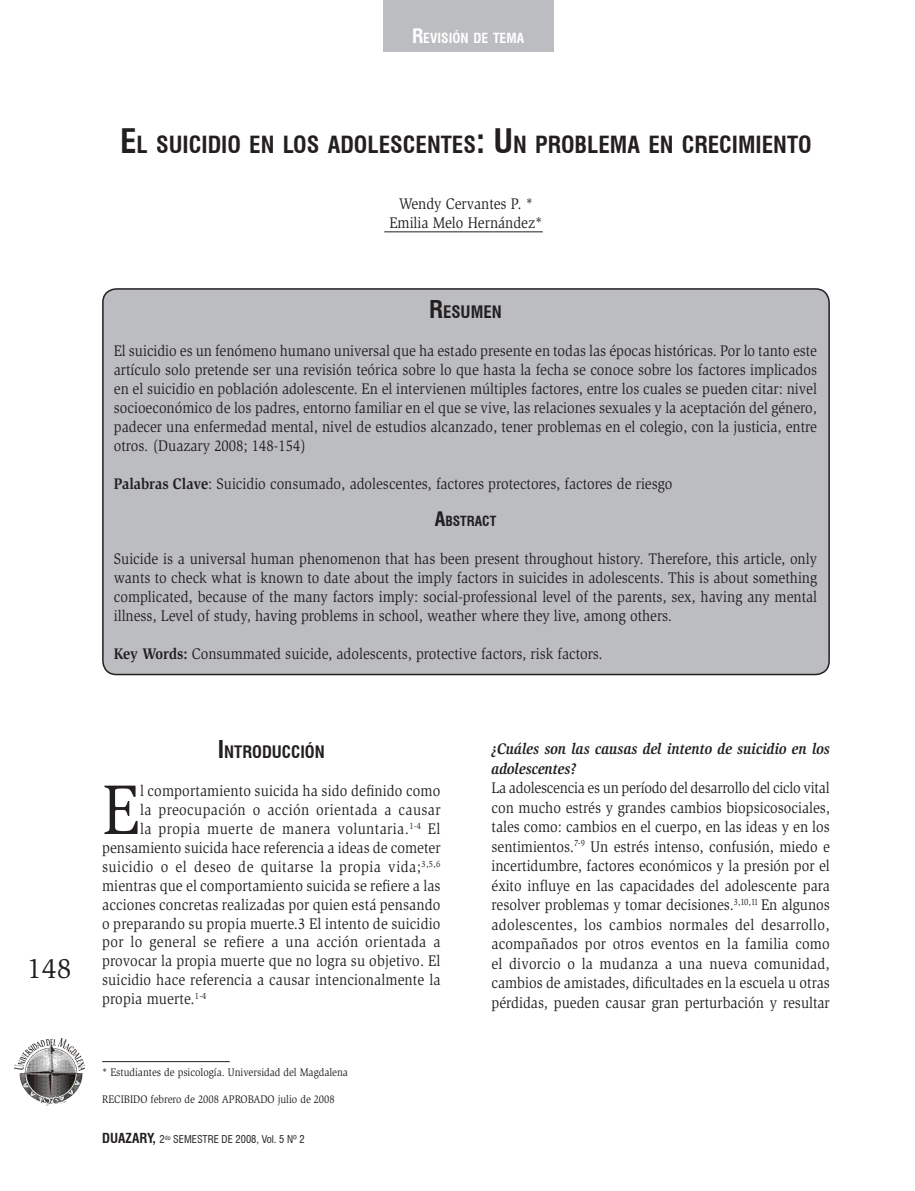
<style>
.page{position:relative;width:915px;height:1191px;background:#fff}
.page>*{position:absolute;margin:0;border:0;box-sizing:border-box;transform-origin:0 0}
.C__de_texto{font:72.15px "Slimbach";color:#231f20;scale:.9 1}
.t1{font:28.5px "Slimbach";color:#231f20}
.Título{font:700 condensed 23.1px "Swiss 721 BT";color:#231f20}
.Subtítulo{font:700 condensed 16.8px "Swiss 721 BT";color:#231f20}
.C__de_texto-2{font:15.75px/19.5px "Slimbach";letter-spacing:.005em;color:#231f20;text-align:justify;scale:.9 1}
.C__de_texto-3{font:15.75px "Slimbach";letter-spacing:.025em;color:#231f20;scale:.9 1}
.C__de_texto-4{font:italic 700 15.75px/19.5px "Slimbach";color:#231f20;scale:.9 1}
.C__de_texto-5{font:15.75px "Slimbach";letter-spacing:.035em;color:#231f20;scale:.9 1}
.C__de_texto-6{font:15.75px "Slimbach";letter-spacing:.03em;color:#231f20;scale:.9 1}
.Autores{font:15.75px "Slimbach";color:#231f20;scale:.9 1}
.Cabezote_Titular{font:700 condensed 13.65px "Swiss 721 BT";color:#fff}
.Subtítulo_1{font:700 condensed 13.65px "Swiss 721 BT";color:#231f20}
.C__de_texto_2{font:11.25px "Slimbach";color:#231f20;scale:.9 1}
.t2{font:condensed 10.5px "Swiss 721 BT";color:#231f20}
.s1{font-size:19.5px}
.s2{font-size:33px}
.s3{font-size:24px}
.s4{font-weight:700}
.s5{font-weight:700;font-size:13.5px}
</style>
<div class="page">
<img style="left:14px;top:1038px;width:70px;height:68px">
<div style="left:103px;top:289px;width:725px;height:385px;background:#bcbdc0;border-radius:14px"></div>
<div style="left:102px;top:288px;width:727px;height:387px;border:2px solid #231f20;border-radius:14px"></div>
<hr style="left:384px;top:231px;width:158px;height:1px;background:#231f20">
<div style="left:383px;top:0;width:170px;height:51px;background:#bcbdc0"></div>
<hr style="left:102px;top:1061px;width:128px;height:1px;background:#231f20">
<p class="Cabezote_Titular" style="left:412px;top:29px;width:114px"><span class="s1">R</span>EVISIÓN DE TEMA</p>
<p class="t1" style="left:27px;top:952px;width:46px">148</p>
<p class="Título" style="left:120px;top:130px;width:692px"><span class="s2">E</span>L SUICIDIO EN LOS ADOLESCENTES<span class="s2">: U</span> N PROBLEMA EN CRECIMIENTO</p>
<p class="Autores" style="left:398px;top:195px;width:151px">Wendy Cervantes P. *</p>
<p class="Autores" style="left:389px;top:214px;width:171px">Emilia Melo Hernández*</p>
<p class="Subtítulo" style="left:429px;top:302px;width:74px"><span class="s3">R</span>ESUMEN</p>
<p class="C__de_texto-2" style="left:114px;top:341px;width:782px;line-height:18.9px">El suicidio es un fenómeno humano universal que ha estado presente en todas las épocas históricas. Por lo tanto este artículo solo pretende ser una revisión teórica sobre lo que hasta la fecha se conoce sobre los factores implicados en el suicidio en población adolescente. En el intervienen múltiples factores, entre los cuales se pueden citar: nivel socioeconómico de los padres, entorno familiar en el que se vive, las relaciones sexuales y la aceptación del género, padecer una enfermedad mental, nivel de estudios alcanzado, tener problemas en el colegio, con la justicia, entre otros. (Duazary 2008; 148-154)</p>
<p class="C__de_texto-2" style="left:114px;top:473px;width:622px"><span class="s4">Palabras Clave</span>: Suicidio consumado, adolescentes, factores protectores, factores de riesgo</p>
<p class="Subtítulo_1" style="left:434px;top:513px;width:63px"><span class="s1">A</span>BSTRACT</p>
<p class="C__de_texto-2" style="left:114px;top:549px;width:782px;line-height:18.9px">Suicide is a universal human phenomenon that has been present throughout history. Therefore, this article, only wants to check what is known to date about the imply factors in suicides in adolescents. This is about something complicated, because of the many factors imply: social-professional level of the parents, sex, having any mental illness, Level of study, having problems in school, weather where they live, among others.</p>
<p class="C__de_texto-2" style="left:114px;top:644px;width:544px"><span class="s4">Key Words:</span> Consummated suicide, adolescents, protective factors, risk factors.</p>
<p class="Subtítulo" style="left:218px;top:742px;width:108px"><span class="s3">I</span> NTRODUCCIÓN</p>
<p class="C__de_texto" style="left:102px;top:768px;width:43px">E</p>
<p class="C__de_texto-2" style="left:140px;top:781px;width:335px">l comportamiento suicida ha sido definido como</p>
<p class="C__de_texto-3" style="left:140px;top:801px;width:335px">la preocupación o acción orientada a causar</p>
<p class="C__de_texto-6" style="left:140px;top:819px;width:335px">la propia muerte de manera voluntaria.<sup>1-4</sup> El</p>
<p class="C__de_texto-2" style="left:102px;top:838px;width:377px">pensamiento suicida hace referencia a ideas de cometer</p>
<p class="C__de_texto-5" style="left:102px;top:857px;width:377px">suicidio o el deseo de quitarse la propia vida;<sup>3,5,6</sup></p>
<p class="C__de_texto-2" style="left:102px;top:875px;width:377px">mientras que el comportamiento suicida se refiere a las</p>
<p class="C__de_texto-2" style="left:102px;top:894px;width:377px">acciones concretas realizadas por quien está pensando</p>
<p class="C__de_texto-2" style="left:102px;top:913px;width:377px">o preparando su propia muerte.3 El intento de suicidio</p>
<p class="C__de_texto-3" style="left:102px;top:933px;width:377px">por lo general se refiere a una acción orientada a</p>
<p class="C__de_texto-2" style="left:102px;top:951px;width:377px">provocar la propia muerte que no logra su objetivo. El</p>
<p class="C__de_texto-2" style="left:102px;top:970px;width:377px">suicidio hace referencia a causar intencionalmente la</p>
<p class="C__de_texto-2" style="left:102px;top:989px;width:117px">propia muerte.<sup>1-4</sup></p>
<p class="C__de_texto_2" style="left:102px;top:1065px;width:274px">* Estudiantes de psicología. Universidad del Magdalena</p>
<p class="C__de_texto_2" style="left:102px;top:1092px;width:260px">RECIBIDO febrero de 2008 APROBADO julio de 2008</p>
<p class="t2" style="left:102px;top:1133px;width:204px"><span class="s5">DUAZARY,</span> 2<sup>do</sup> SEMESTRE DE 2008, Vol. 5 Nº 2</p>
<p class="C__de_texto-4" style="left:491px;top:739px;width:377px">¿Cuáles son las causas del intento de suicidio en los adolescentes?</p>
<p class="C__de_texto-2" style="left:491px;top:778px;width:377px">La adolescencia es un período del desarrollo del ciclo vital con mucho estrés y grandes cambios biopsicosociales, tales como: cambios en el cuerpo, en las ideas y en los sentimientos.<sup>7-9</sup> Un estrés intenso, confusión, miedo e incertidumbre, factores económicos y la presión por el éxito influye en las capacidades del adolescente para resolver problemas y tomar decisiones.<sup>3,10,11</sup> En algunos adolescentes, los cambios normales del desarrollo, acompañados por otros eventos en la familia como el divorcio o la mudanza a una nueva comunidad, cambios de amistades, dificultades en la escuela u otras pérdidas, pueden causar gran perturbación y resultar</p>
</div>
